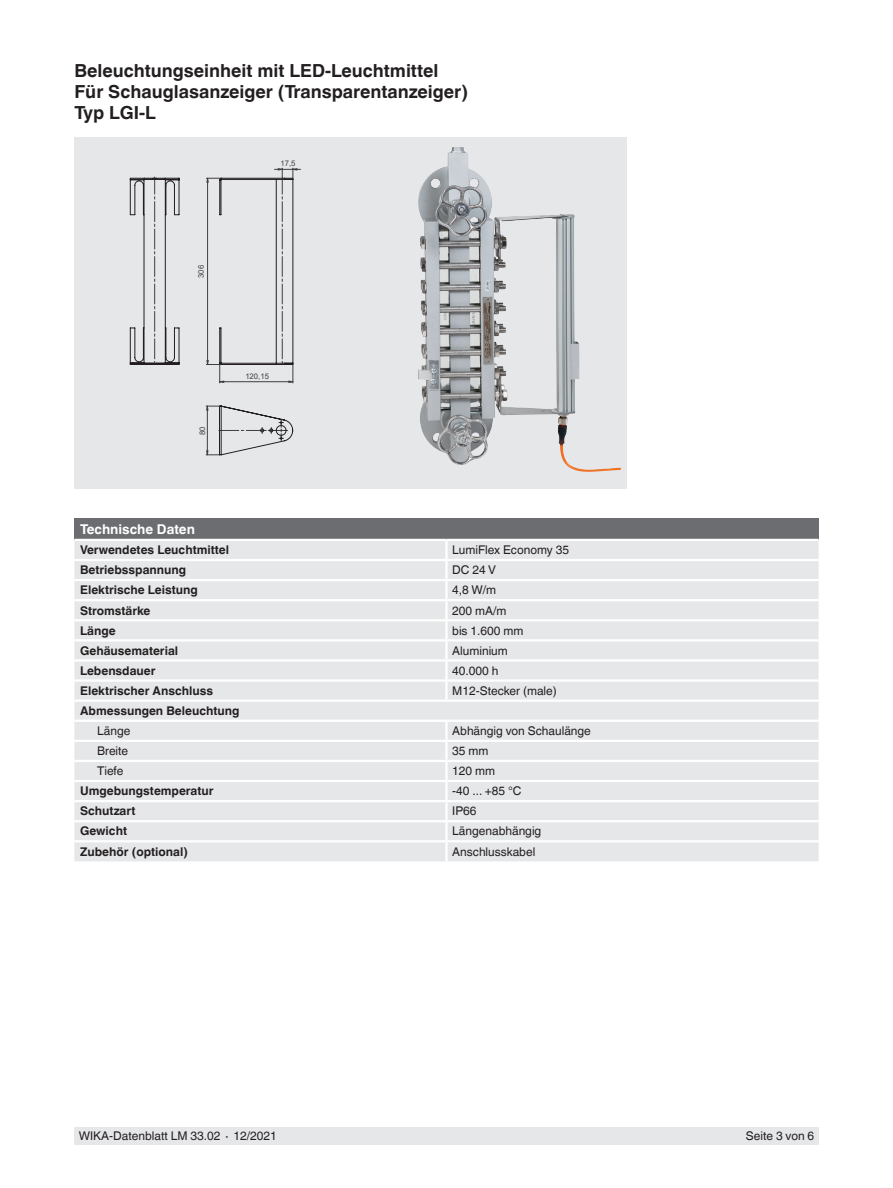
<style>
.page{position:relative;width:893px;height:1188px;background:#fff}
.page>*{position:absolute;margin:0;border:0;box-sizing:border-box;transform-origin:0 0}
.t1{font:700 18px/21px "Helvetica World";color:#231f20}
.t2{font:700 13.5px "Helvetica World";color:#fff}
.t3{font:12px "Helvetica World";color:#231f20}
.t4{font:700 12px "Helvetica World";color:#231f20}
.t5{font:7.8px "Arial";color:#3f3f40}
</style>
<div class="page">
<div style="left:74px;top:1128px;width:745px;height:17px;background:#e6e7e9"></div>
<div style="left:74px;top:137px;width:553px;height:352px;background:#e6e7e9"></div>
<div style="left:74px;top:519px;width:745px;height:21px;background:#6c6d70"></div>
<div style="left:74px;top:541px;width:745px;height:320px;background:#e6e7e9"></div>
<div style="left:74px;top:581px;width:745px;height:239px;background:#e6e7e9"></div>
<hr style="left:74px;top:840px;width:372px;height:2px;background:#fff">
<hr style="left:446px;top:840px;width:373px;height:2px;background:#fff">
<hr style="left:74px;top:539px;width:372px;height:2px;background:#fff">
<hr style="left:446px;top:539px;width:373px;height:2px;background:#fff">
<hr style="left:445px;top:541px;width:3px;height:18px;background:#fff">
<hr style="left:74px;top:559px;width:372px;height:2px;background:#fff">
<hr style="left:446px;top:559px;width:373px;height:2px;background:#fff">
<hr style="left:445px;top:561px;width:3px;height:18px;background:#fff">
<hr style="left:74px;top:579px;width:372px;height:2px;background:#fff">
<hr style="left:446px;top:579px;width:373px;height:2px;background:#fff">
<hr style="left:445px;top:581px;width:3px;height:18px;background:#fff">
<hr style="left:74px;top:599px;width:372px;height:2px;background:#fff">
<hr style="left:446px;top:599px;width:373px;height:2px;background:#fff">
<hr style="left:445px;top:601px;width:3px;height:18px;background:#fff">
<hr style="left:74px;top:619px;width:372px;height:2px;background:#fff">
<hr style="left:446px;top:619px;width:373px;height:2px;background:#fff">
<hr style="left:445px;top:621px;width:3px;height:18px;background:#fff">
<hr style="left:74px;top:639px;width:372px;height:3px;background:#fff">
<hr style="left:446px;top:639px;width:373px;height:3px;background:#fff">
<hr style="left:445px;top:642px;width:3px;height:17px;background:#fff">
<hr style="left:74px;top:659px;width:372px;height:3px;background:#fff">
<hr style="left:446px;top:659px;width:373px;height:3px;background:#fff">
<hr style="left:445px;top:662px;width:3px;height:17px;background:#fff">
<hr style="left:74px;top:679px;width:372px;height:3px;background:#fff">
<hr style="left:446px;top:679px;width:373px;height:3px;background:#fff">
<hr style="left:445px;top:682px;width:3px;height:18px;background:#fff">
<hr style="left:445px;top:722px;width:3px;height:18px;background:#fff">
<hr style="left:74px;top:740px;width:372px;height:2px;background:#fff">
<hr style="left:446px;top:740px;width:373px;height:2px;background:#fff">
<hr style="left:445px;top:742px;width:3px;height:18px;background:#fff">
<hr style="left:74px;top:760px;width:372px;height:2px;background:#fff">
<hr style="left:446px;top:760px;width:373px;height:2px;background:#fff">
<hr style="left:445px;top:762px;width:3px;height:18px;background:#fff">
<hr style="left:74px;top:780px;width:372px;height:2px;background:#fff">
<hr style="left:446px;top:780px;width:373px;height:2px;background:#fff">
<hr style="left:445px;top:782px;width:3px;height:18px;background:#fff">
<hr style="left:74px;top:800px;width:372px;height:2px;background:#fff">
<hr style="left:446px;top:800px;width:373px;height:2px;background:#fff">
<hr style="left:445px;top:802px;width:3px;height:18px;background:#fff">
<hr style="left:74px;top:820px;width:372px;height:2px;background:#fff">
<hr style="left:446px;top:820px;width:373px;height:2px;background:#fff">
<hr style="left:445px;top:822px;width:3px;height:18px;background:#fff">
<hr style="left:445px;top:842px;width:3px;height:19px;background:#fff">
<hr style="left:74px;top:700px;width:372px;height:2px;background:#fff">
<hr style="left:446px;top:700px;width:373px;height:2px;background:#fff">
<hr style="left:74px;top:720px;width:372px;height:2px;background:#fff">
<hr style="left:446px;top:720px;width:373px;height:2px;background:#fff">
<img style="left:418px;top:147px;width:203px;height:325px">
<svg style="left:206px;top:168px;width:95px;height:215px"></svg>
<svg style="left:206px;top:405px;width:87px;height:51px"></svg>
<svg style="left:129px;top:177px;width:51px;height:188px"></svg>
<h1 class="t1" style="left:74px;top:60px;width:395px">Beleuchtungseinheit mit LED-Leuchtmittel<br>Für Schauglasanzeiger (Transparentanzeiger)<br>Typ LGI-L</h1>
<p class="t5" style="left:196px;top:278px;width:14px;rotate:-90deg">306</p>
<p class="t5" style="left:197px;top:435px;width:10px;rotate:-90deg">80</p>
<p class="t5" style="left:280px;top:158px;width:17px">17,5</p>
<p class="t5" style="left:245px;top:371px;width:25px">120,15</p>
<p class="t2" style="left:80px;top:522px;width:116px">Technische Daten</p>
<p class="t4" style="left:80px;top:543px;width:150px">Verwendetes Leuchtmittel</p>
<p class="t3" style="left:452px;top:543px;width:118px">LumiFlex Economy 35</p>
<p class="t4" style="left:80px;top:563px;width:108px">Betriebsspannung</p>
<p class="t3" style="left:452px;top:563px;width:45px">DC 24 V</p>
<p class="t4" style="left:80px;top:583px;width:119px">Elektrische Leistung</p>
<p class="t3" style="left:452px;top:583px;width:45px">4,8 W/m</p>
<p class="t4" style="left:80px;top:603px;width:72px">Stromstärke</p>
<p class="t3" style="left:452px;top:603px;width:56px">200 mA/m</p>
<p class="t4" style="left:80px;top:623px;width:37px">Länge</p>
<p class="t3" style="left:452px;top:623px;width:73px">bis 1.600 mm</p>
<p class="t4" style="left:80px;top:644px;width:100px">Gehäusematerial</p>
<p class="t3" style="left:452px;top:644px;width:57px">Aluminium</p>
<p class="t4" style="left:80px;top:664px;width:77px">Lebensdauer</p>
<p class="t3" style="left:452px;top:664px;width:48px">40.000 h</p>
<p class="t4" style="left:80px;top:684px;width:134px">Elektrischer Anschluss</p>
<p class="t3" style="left:452px;top:684px;width:106px">M12-Stecker (male)</p>
<p class="t4" style="left:80px;top:704px;width:161px">Abmessungen Beleuchtung</p>
<p class="t3" style="left:97px;top:724px;width:35px">Länge</p>
<p class="t3" style="left:452px;top:724px;width:140px">Abhängig von Schaulänge</p>
<p class="t3" style="left:97px;top:744px;width:33px">Breite</p>
<p class="t3" style="left:452px;top:744px;width:38px">35 mm</p>
<p class="t3" style="left:97px;top:764px;width:28px">Tiefe</p>
<p class="t3" style="left:452px;top:764px;width:44px">120 mm</p>
<p class="t4" style="left:80px;top:784px;width:135px">Umgebungstemperatur</p>
<p class="t3" style="left:452px;top:784px;width:71px">-40 ... +85 °C</p>
<p class="t4" style="left:80px;top:804px;width:57px">Schutzart</p>
<p class="t3" style="left:452px;top:804px;width:26px">IP66</p>
<p class="t4" style="left:80px;top:824px;width:48px">Gewicht</p>
<p class="t3" style="left:452px;top:824px;width:91px">Längenabhängig</p>
<p class="t4" style="left:80px;top:844px;width:109px">Zubehör (optional)</p>
<p class="t3" style="left:452px;top:844px;width:85px">Anschlusskabel</p>
<p class="t3" style="left:79px;top:1129px;width:200px">WIKA-Datenblatt LM 33.02 ∙ 12/2021</p>
<p class="t3" style="left:746px;top:1129px;width:70px">Seite 3 von 6</p>
</div>
